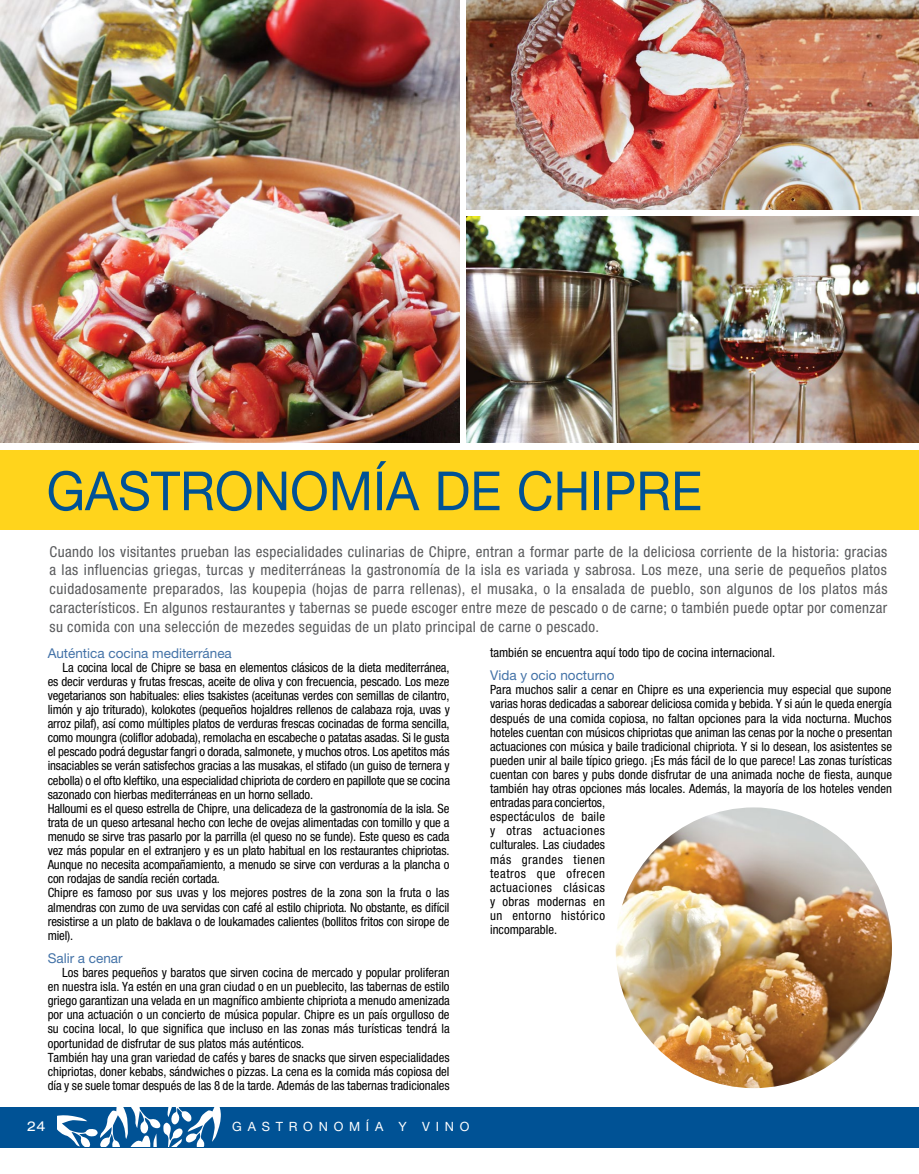
<style>
.page{position:relative;width:919px;height:1174px;background:#fff}
.page>*{position:absolute;margin:0;border:0;box-sizing:border-box;transform-origin:0 0}
.t1{font:54px "Helvetica Neue";color:#005295;scale:.94 1}
.t2{font:condensed 15px/18.8px "Helvetica Neue";letter-spacing:.025em;color:#58595b;text-align:justify}
.t3{font:13.5px "Helvetica Neue";color:#4372a7}
.t4{font:expanded 13.5px "Helvetica Neue";color:#fff}
.t5{font:condensed 12.75px/14.1px "Helvetica Neue";color:#000;text-align:justify}
.t6{font:12.75px "Helvetica Neue";letter-spacing:.45em;color:#fff}
</style>
<div class="page">
<div style="left:0;top:1107px;width:918px;height:40px;background:#005295"></div>
<svg style="left:57px;top:1108px;width:164px;height:38px"></svg>
<img style="left:466px;top:217px;width:452px;height:226px">
<img style="left:466px;top:0;width:452px;height:210px">
<img style="left:0;top:0;width:459px;height:443px">
<img style="left:615px;top:807px;width:276px;height:281px">
<div style="left:0;top:450px;width:916px;height:80px;background:#ffd41c"></div>
<hr style="left:916px;top:450px;width:2px;height:80px;background:#ffd41c">
<p class="t1" style="left:46px;top:459px;width:699px">GASTRONOMÍA DE CHIPRE</p>
<p class="t2" style="left:50px;top:542px;width:839px">Cuando los visitantes prueban las especialidades culinarias de Chipre, entran a formar parte de la deliciosa corriente de la historia: gracias a las influencias griegas, turcas y mediterráneas la gastronomía de la isla es variada y sabrosa. Los meze, una serie de pequeños platos cuidadosamente preparados, las koupepia (hojas de parra rellenas), el musaka, o la ensalada de pueblo, son algunos de los platos más característicos. En algunos restaurantes y tabernas se puede escoger entre meze de pescado o de carne; o también puede optar por comenzar su comida con una selección de mezedes seguidas de un plato principal de carne o pescado.</p>
<p class="t3" style="left:48px;top:645px;width:186px">Auténtica cocina mediterránea</p>
<p class="t5" style="left:48px;top:660px;width:404px;text-indent:15px">La cocina local de Chipre se basa en elementos clásicos de la dieta mediterránea, es decir verduras y frutas frescas, aceite de oliva y con frecuencia, pescado. Los meze vegetarianos son habituales: elies tsakistes (aceitunas verdes con semillas de cilantro, limón y ajo triturado), kolokotes (pequeños hojaldres rellenos de calabaza roja, uvas y arroz pilaf), así como múltiples platos de verduras frescas cocinadas de forma sencilla, como moungra (coliflor adobada), remolacha en escabeche o patatas asadas. Si le gusta el pescado podrá degustar fangri o dorada, salmonete, y muchos otros. Los apetitos más insaciables se verán satisfechos gracias a las musakas, el stifado (un guiso de ternera y cebolla) o el ofto kleftiko, una especialidad chipriota de cordero en papillote que se cocina sazonado con hierbas mediterráneas en un horno sellado.</p>
<p class="t5" style="left:48px;top:801px;width:403px">Halloumi es el queso estrella de Chipre, una delicadeza de la gastronomía de la isla. Se trata de un queso artesanal hecho con leche de ovejas alimentadas con tomillo y que a menudo se sirve tras pasarlo por la parrilla (el queso no se funde). Este queso es cada vez más popular en el extranjero y es un plato habitual en los restaurantes chipriotas.<br>Aunque no necesita acompañamiento, a menudo se sirve con verduras a la plancha o con rodajas de sandía recién cortada.</p>
<p class="t5" style="left:48px;top:885px;width:403px">Chipre es famoso por sus uvas y los mejores postres de la zona son la fruta o las almendras con zumo de uva servidas con café al estilo chipriota. No obstante, es difícil resistirse a un plato de baklava o de loukamades calientes (bollitos fritos con sirope de miel).</p>
<p class="t3" style="left:48px;top:950px;width:76px">Salir a cenar</p>
<p class="t5" style="left:48px;top:965px;width:403px;text-indent:15px">Los bares pequeños y baratos que sirven cocina de mercado y popular proliferan en nuestra isla. Ya estén en una gran ciudad o en un pueblecito, las tabernas de estilo griego garantizan una velada en un magnífico ambiente chipriota a menudo amenizada por una actuación o un concierto de música popular. Chipre es un país orgulloso de su cocina local, lo que significa que incluso en las zonas más turísticas tendrá la oportunidad de disfrutar de sus platos más auténticos.</p>
<p class="t5" style="left:48px;top:1050px;width:403px">También hay una gran variedad de cafés y bares de snacks que sirven especialidades chipriotas, doner kebabs, sándwiches o pizzas. La cena es la comida más copiosa del día y se suele tomar después de las 8 de la tarde. Además de las tabernas tradicionales</p>
<p class="t4" style="left:27px;top:1118px;width:20px">24</p>
<p class="t6" style="left:232px;top:1119px;width:239px">GASTRONOMÍA Y VINO</p>
<p class="t5" style="left:490px;top:645px;width:286px">también se encuentra aquí todo tipo de cocina internacional.</p>
<p class="t3" style="left:490px;top:667px;width:126px">Vida y ocio nocturno</p>
<p class="t5" style="left:490px;top:682px;width:404px;text-align:left">Para muchos salir a cenar en Chipre es una experiencia muy especial que supone varias horas dedicadas a saborear deliciosa comida y bebida. Y si aún le queda energía después de una comida copiosa, no faltan opciones para la vida nocturna. Muchos hoteles cuentan con músicos chipriotas que animan las cenas por la noche o presentan actuaciones con música y baile tradicional chipriota. Y si lo desean, los asistentes se pueden unir al baile típico griego. ¡Es más fácil de lo que parece! Las zonas turísticas cuentan con bares y pubs donde disfrutar de una animada noche de fiesta, aunque también hay otras opciones más locales. Además, la mayoría de los hoteles venden entradas para conciertos,<br>espectáculos de baile<br>y otras actuaciones<br>culturales. Las ciudades<br>más grandes tienen<br>teatros que ofrecen<br>actuaciones clásicas<br>y obras modernas en<br>un entorno histórico<br>incomparable.</p>
</div>
